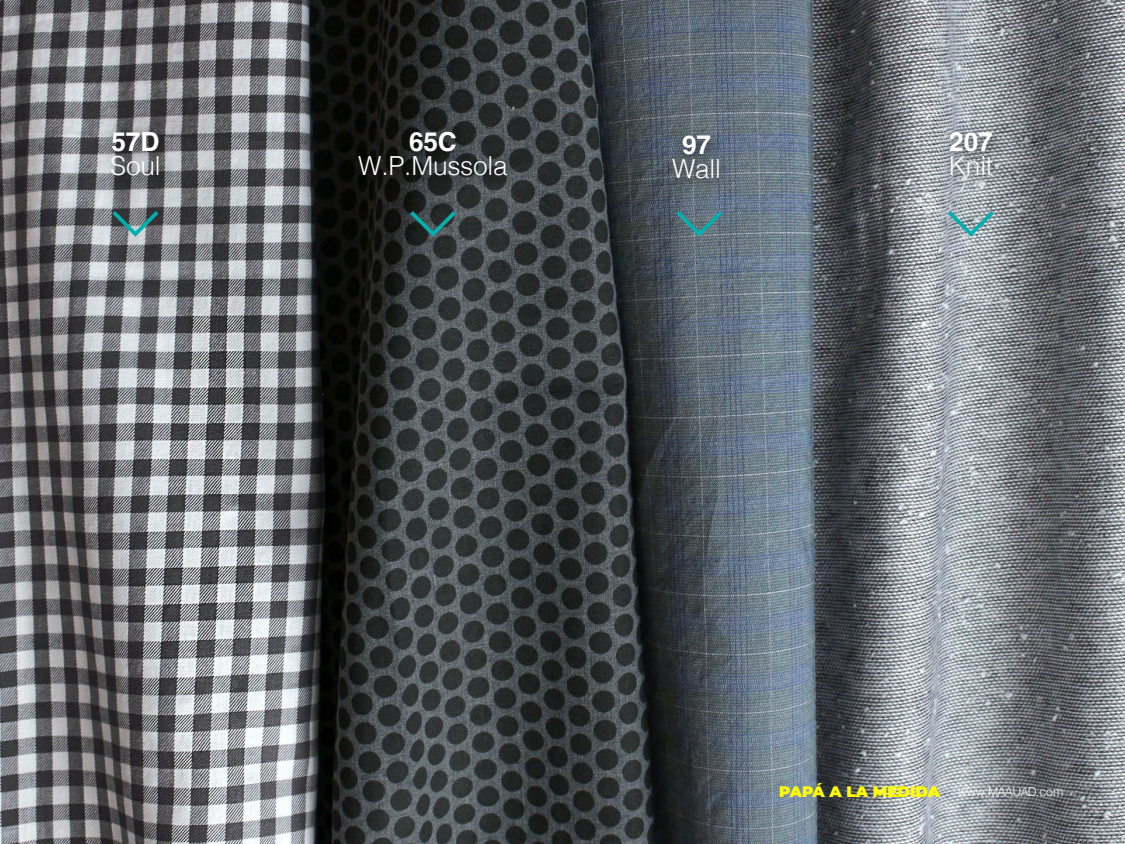
<style>
.page{position:relative;width:1125px;height:844px;background:#fff}
.page>*{position:absolute;margin:0;border:0;box-sizing:border-box;transform-origin:0 0}
.t1{font:300 26.25px "Helvetica";letter-spacing:-.01em;color:#fff}
.t2{font:700 26.25px "Helvetica";letter-spacing:-.01em;color:#fff}
.t3{font:300 12.3px "Helvetica";letter-spacing:-.065em;color:#fff}
.s1{font-family:"Montserrat";font-weight:900;font-size:15.23px;color:#fffe00}
</style>
<div class="page">
<img style="left:0;top:0;width:1125px;height:844px">
<img style="left:98px;top:116px;width:82px;height:88px">
<svg style="left:108px;top:207px;width:54px;height:32px;background:#60787c"></svg>
<svg style="left:406px;top:207px;width:54px;height:32px;background:#2e494a"></svg>
<img style="left:660px;top:119px;width:81px;height:89px">
<svg style="left:672px;top:207px;width:54px;height:32px;background:#567881"></svg>
<svg style="left:944px;top:207px;width:54px;height:32px;background:#90aeb3"></svg>
<img style="left:346px;top:116px;width:181px;height:88px">
<img style="left:936px;top:116px;width:77px;height:88px">
<h1 class="t2" style="left:112px;top:126px;width:49px">57D</h1>
<h1 class="t1" style="left:110px;top:143px;width:52px">Soul</h1>
<h1 class="t2" style="left:409px;top:126px;width:49px">65C</h1>
<h1 class="t1" style="left:358px;top:143px;width:151px">W.P.Mussola</h1>
<h1 class="t2" style="left:682px;top:129px;width:30px">97</h1>
<h1 class="t1" style="left:672px;top:147px;width:50px">Wall</h1>
<h1 class="t2" style="left:949px;top:126px;width:45px">207</h1>
<h1 class="t1" style="left:949px;top:143px;width:46px">Knit</h1>
<p class="t3" style="left:779px;top:781px;width:286px"><span class="s1">PAPÁ A LA MEDIDA</span> www.MAAUAD.com</p>
</div>
